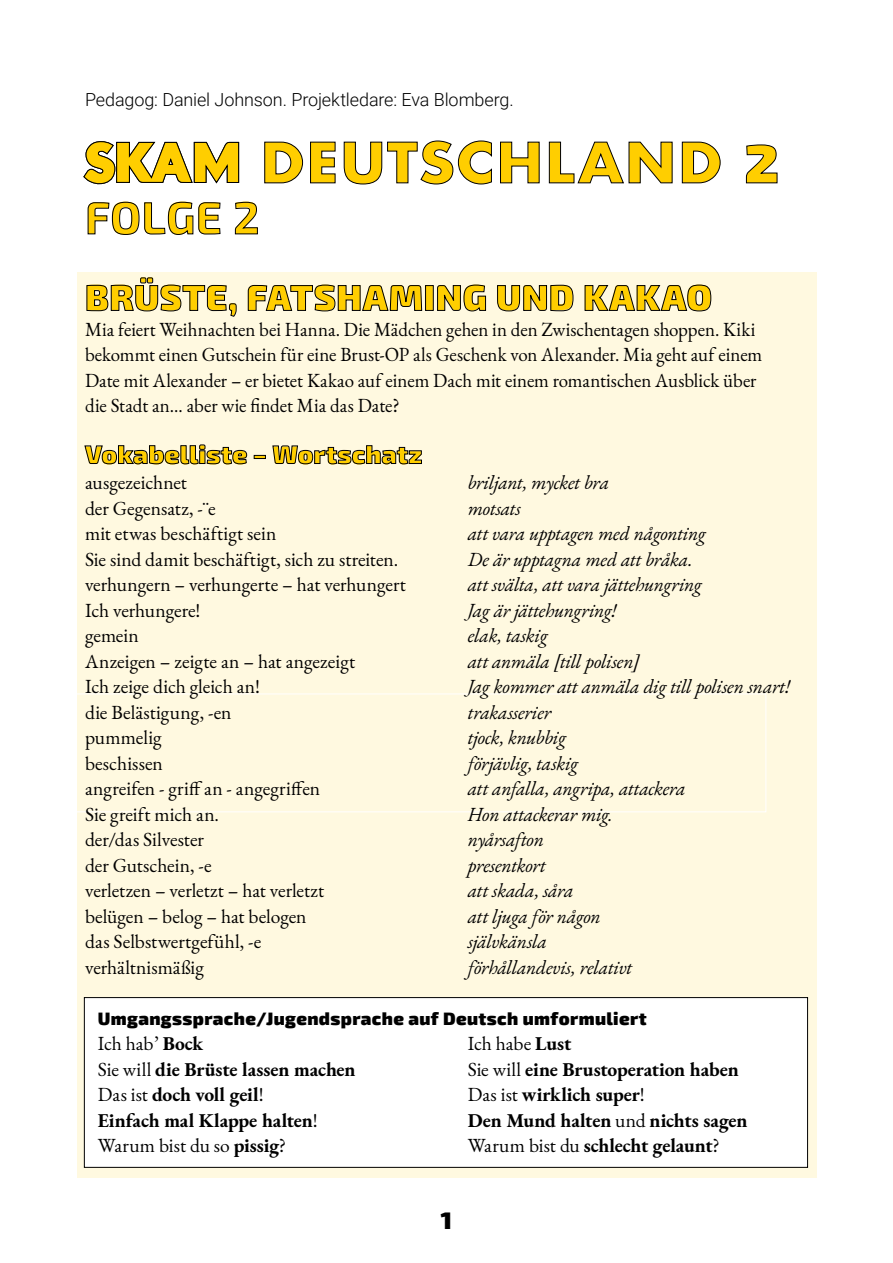
<style>
.page{position:relative;width:893px;height:1263px;background:#fff}
.page>*{position:absolute;margin:0;border:0;box-sizing:border-box;transform-origin:0 0}
.t1{font:700 54px "Futura";letter-spacing:.015em;color:#ffce00;scale:1.06 1}
.t2{font:700 45px "Exo 2";letter-spacing:.01em;color:#ffce00}
.t3{font:900 36px "Exo 2";letter-spacing:.015em;color:#ffce00}
.t4{font:900 25.5px "Exo 2";letter-spacing:.01em;color:#ffce00}
.t5{font:900 24px "Exo 2";color:#000}
.t6{font:19.5px/25.5px "EB Garamond";letter-spacing:-.005em;color:#000}
.t7{font:italic 19.5px "EB Garamond";letter-spacing:-.015em;color:#000}
.t8{font:700 19.5px "EB Garamond";letter-spacing:-.01em;color:#000}
.t9{font:19.5px "EB Garamond";letter-spacing:.015em;color:#000}
.t10{font:900 18px "Exo 2";letter-spacing:.02em;color:#000}
.t11{font:300 18px "Roboto";letter-spacing:-.01em;color:#000}
.s1{font-family:"Exo 2";font-weight:900}
.s2{font-weight:700}
.s3{font-weight:400}
</style>
<div class="page">
<div style="left:77px;top:272px;width:739px;height:906px;background:#fff9e0"></div>
<div style="left:36px;top:693px;width:730px;height:119px;border:1px solid #fff"></div>
<svg style="left:83px;top:141px;width:156px;height:44px"></svg>
<div style="left:84px;top:997px;width:723px;height:170px;background:#fff"></div>
<div style="left:84px;top:997px;width:724px;height:171px;border:1px solid #000"></div>
<svg style="left:264px;top:142px;width:39px;height:41px"></svg>
<svg style="left:310px;top:142px;width:26px;height:41px"></svg>
<svg style="left:344px;top:140px;width:148px;height:44px"></svg>
<svg style="left:500px;top:142px;width:40px;height:41px"></svg>
<svg style="left:549px;top:142px;width:124px;height:41px"></svg>
<svg style="left:682px;top:142px;width:39px;height:41px"></svg>
<svg style="left:746px;top:144px;width:31px;height:39px"></svg>
<svg style="left:88px;top:202px;width:133px;height:33px"></svg>
<svg style="left:235px;top:202px;width:23px;height:32px"></svg>
<svg style="left:86px;top:277px;width:151px;height:40px"></svg>
<svg style="left:248px;top:284px;width:174px;height:27px"></svg>
<div style="left:425px;top:285px;width:9px;height:26px;border:1px solid #000"></div>
<svg style="left:437px;top:285px;width:49px;height:26px"></svg>
<svg style="left:497px;top:285px;width:76px;height:26px"></svg>
<svg style="left:585px;top:285px;width:126px;height:26px"></svg>
<svg style="left:84px;top:444px;width:163px;height:20px"></svg>
<div style="left:254px;top:455px;width:12px;height:4px;border:1px solid #000"></div>
<svg style="left:272px;top:445px;width:150px;height:20px"></svg>
<p class="t11" style="left:85px;top:87px;width:430px">Pedagog: Daniel Johnson. Projektledare: Eva Blomberg.</p>
<h1 class="t1" style="left:260px;top:123px;width:491px">DEUTSCHLAND <span class="s1">2</span></h1>
<h2 class="t2" style="left:85px;top:191px;width:176px">FOLGE 2</h2>
<h3 class="t3" style="left:85px;top:276px;width:628px">BRÜSTE, FATSHAMING UND KAKAO</h3>
<p class="t6" style="left:85px;top:317px;width:679px">Mia feiert Weihnachten bei Hanna. Die Mädchen gehen in den Zwischentagen shoppen. Kiki bekommt einen Gutschein für eine Brust-OP als Geschenk von Alexander. Mia geht auf einem Date mit Alexander – er bietet Kakao auf einem Dach mit einem romantischen Ausblick über die Stadt an… aber wie findet Mia das Date?</p>
<h3 class="t4" style="left:85px;top:439px;width:339px">Vokabelliste – Wortschatz</h3>
<p class="t6" style="left:85px;top:470px;width:104px">ausgezeichnet</p>
<p class="t7" style="left:468px;top:470px;width:143px">briljant, mycket bra</p>
<p class="t6" style="left:85px;top:495px;width:132px">der Gegensatz, -¨e</p>
<p class="t7" style="left:468px;top:495px;width:55px">motsats</p>
<p class="t6" style="left:85px;top:521px;width:193px">mit etwas beschäftigt sein</p>
<p class="t7" style="left:468px;top:521px;width:240px">att vara upptagen med någonting</p>
<p class="t6" style="left:85px;top:546px;width:315px">Sie sind damit beschäftigt, sich zu streiten.</p>
<p class="t7" style="left:468px;top:546px;width:227px">De är upptagna med att bråka.</p>
<p class="t6" style="left:85px;top:572px;width:322px">verhungern – verhungerte – hat verhungert</p>
<p class="t7" style="left:468px;top:572px;width:236px">att svälta, att vara jättehungring</p>
<p class="t6" style="left:85px;top:597px;width:117px">Ich verhungere!</p>
<p class="t7" style="left:468px;top:597px;width:151px">Jag är jättehungring!</p>
<p class="t6" style="left:85px;top:623px;width:55px">gemein</p>
<p class="t7" style="left:468px;top:623px;width:81px">elak, taskig</p>
<p class="t6" style="left:85px;top:648px;width:272px">Anzeigen – zeigte an – hat angezeigt</p>
<p class="t7" style="left:468px;top:648px;width:173px">att anmäla [till polisen]</p>
<p class="t6" style="left:85px;top:674px;width:176px">Ich zeige dich gleich an!</p>
<p class="t7" style="left:468px;top:674px;width:324px">Jag kommer att anmäla dig till polisen snart!</p>
<p class="t6" style="left:85px;top:699px;width:148px">die Belästigung, -en</p>
<p class="t7" style="left:468px;top:699px;width:85px">trakasserier</p>
<p class="t6" style="left:85px;top:725px;width:78px">pummelig</p>
<p class="t7" style="left:468px;top:725px;width:100px">tjock, knubbig</p>
<p class="t6" style="left:85px;top:750px;width:79px">beschissen</p>
<p class="t7" style="left:468px;top:750px;width:112px">förjävlig, taskig</p>
<p class="t9" style="left:85px;top:776px;width:236px">angreifen - griff an - angegriffen</p>
<p class="t7" style="left:468px;top:776px;width:220px">att anfalla, angripa, attackera</p>
<p class="t6" style="left:85px;top:801px;width:135px">Sie greift mich an.</p>
<p class="t7" style="left:468px;top:801px;width:146px">Hon attackerar mig.</p>
<p class="t6" style="left:85px;top:827px;width:121px">der/das Silvester</p>
<p class="t7" style="left:468px;top:827px;width:78px">nyårsafton</p>
<p class="t6" style="left:85px;top:852px;width:128px">der Gutschein, -e</p>
<p class="t7" style="left:468px;top:852px;width:79px">presentkort</p>
<p class="t6" style="left:85px;top:878px;width:241px">verletzen – verletzt – hat verletzt</p>
<p class="t7" style="left:468px;top:878px;width:107px">att skada, såra</p>
<p class="t6" style="left:85px;top:903px;width:223px">belügen – belog – hat belogen</p>
<p class="t7" style="left:468px;top:903px;width:135px">att ljuga för någon</p>
<p class="t6" style="left:85px;top:929px;width:178px">das Selbstwertgefühl, -e</p>
<p class="t7" style="left:468px;top:929px;width:81px">självkänsla</p>
<p class="t6" style="left:85px;top:954px;width:120px">verhältnismäßig</p>
<p class="t7" style="left:468px;top:954px;width:166px">förhållandevis, relativt</p>
<p class="t10" style="left:98px;top:1007px;width:550px">Umgangssprache/Jugendsprache auf Deutsch umformuliert</p>
<p class="t6" style="left:98px;top:1031px;width:107px">Ich hab’ <span class="s2">Bock</span></p>
<p class="t6" style="left:468px;top:1031px;width:105px">Ich habe <span class="s2">Lust</span></p>
<p class="t8" style="left:98px;top:1056px;width:259px"><span class="s3">Sie will</span> die Brüste lassen machen</p>
<p class="t8" style="left:468px;top:1056px;width:272px"><span class="s3">Sie will</span> eine Brustoperation haben</p>
<p class="t8" style="left:98px;top:1081px;width:167px"><span class="s3">Das ist</span> doch voll geil<span class="s3">!</span></p>
<p class="t8" style="left:468px;top:1081px;width:178px"><span class="s3">Das ist</span> wirklich super<span class="s3">!</span></p>
<p class="t8" style="left:98px;top:1107px;width:221px">Einfach mal Klappe halten<span class="s3">!</span></p>
<p class="t8" style="left:468px;top:1107px;width:281px">Den Mund halten <span class="s3">und</span> nichts sagen</p>
<p class="t6" style="left:98px;top:1133px;width:190px">Warum bist du so <span class="s2">pissig</span>?</p>
<p class="t8" style="left:468px;top:1132px;width:254px"><span class="s3">Warum bist du</span> schlecht gelaunt<span class="s3">?</span></p>
<p class="t5" style="left:441px;top:1205px;width:13px">1</p>
</div>
